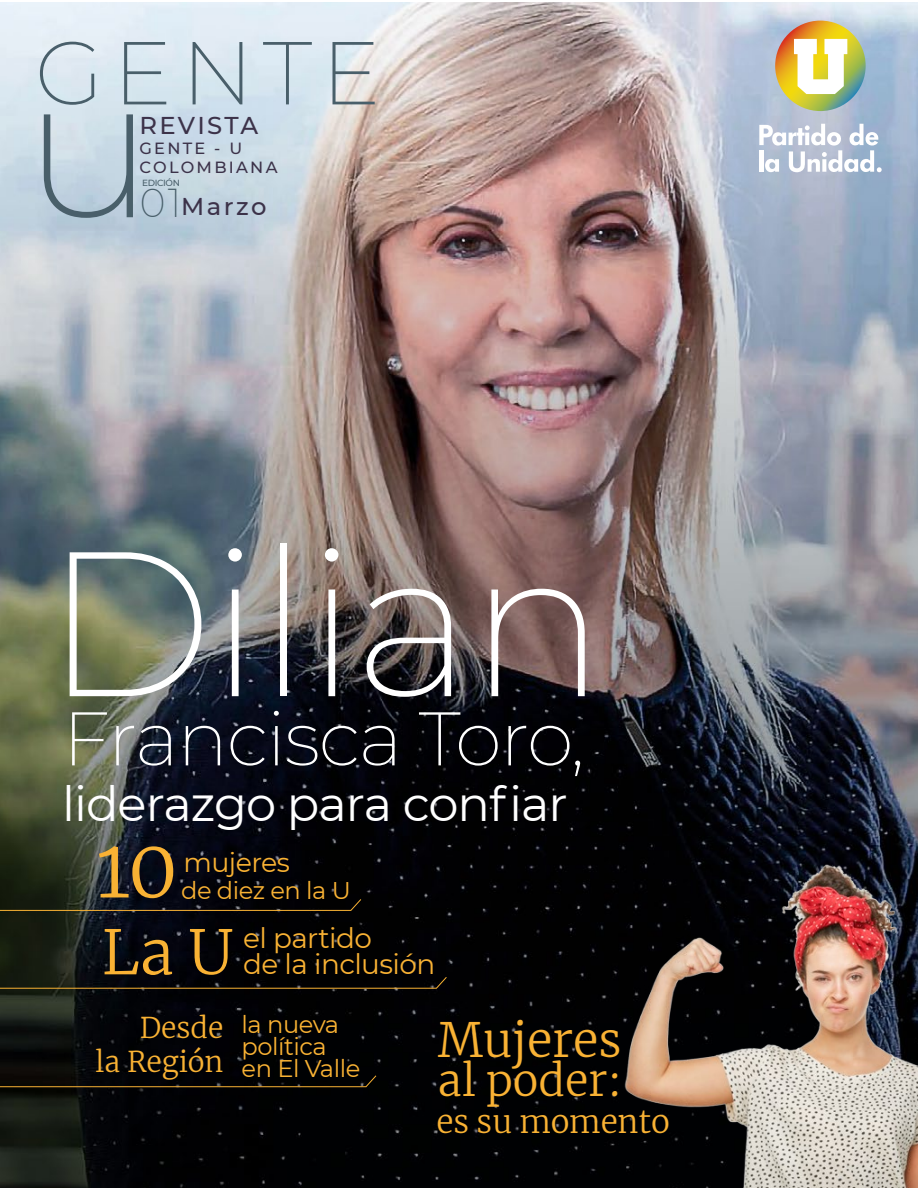
<style>
.page{position:relative;width:918px;height:1188px;background:#fff}
.page>*{position:absolute;margin:0;border:0;box-sizing:border-box;transform-origin:0 0}
.t1{font:200 205.5px "Montserrat";letter-spacing:-.02em;color:#fff}
.t2{font:300 81px "Merriweather";color:#f9b234}
.t3{font:200 75.75px "Montserrat";letter-spacing:-.02em;color:#fff}
.t4{font:48px "Montserrat";letter-spacing:-.02em;color:#fff}
.t5{font:300 46.8px "Merriweather";color:#f9b234}
.t6{font:300 43.05px "Merriweather";color:#f9b234}
.t7{font:300 31.65px "Merriweather";color:#f9b234}
.t8{font:300 28.35px/34px "Merriweather";color:#f9b234;text-align:right}
.t9{font:27.9px/25.8px "Montserrat";letter-spacing:-.02em;color:#f9b234}
.t10{font:26.85px "Montserrat";letter-spacing:-.02em;color:#f9b234}
.t11{font:500 24.3px "Montserrat";letter-spacing:.095em;color:#3c3249}
.t12{font:24.15px/22.2px "Montserrat";letter-spacing:-.02em;color:#f9b234}
.t13{font:500 16.2px/19.5px "Montserrat";letter-spacing:.14em;color:#3c3249}
.t14{font:500 8.85px "Montserrat";letter-spacing:-.04em;color:#495f6a}
.s1{font-weight:200;font-size:39.3px;color:#495f6a}
.s2{font-family:"Merriweather";font-weight:300;font-size:61.05px}
</style>
<div class="page">
<img style="left:0;top:3px;width:918px;height:1185px">
<svg style="left:40px;top:42px;width:54px;height:63px;background:#c8d5de"></svg>
<svg style="left:124px;top:42px;width:42px;height:62px;background:#beced7"></svg>
<svg style="left:193px;top:42px;width:49px;height:62px;background:#bfced7"></svg>
<svg style="left:263px;top:42px;width:49px;height:62px;background:#c9d8e2"></svg>
<svg style="left:333px;top:42px;width:42px;height:62px;background:#cbced0"></svg>
<svg style="left:44px;top:114px;width:89px;height:104px;background:#afc1cc"></svg>
<svg style="left:759px;top:124px;width:123px;height:48px"></svg>
<svg style="left:775px;top:21px;width:91px;height:90px"></svg>
<img style="left:623px;top:863px;width:295px;height:325px">
<svg style="left:0;top:898px;width:362px;height:13px;background:#1d1b13"></svg>
<svg style="left:0;top:976px;width:447px;height:13px;background:#19150c"></svg>
<svg style="left:0;top:1075px;width:377px;height:12px;background:#140f08"></svg>
<p class="t11" style="left:139px;top:109px;width:120px">REVISTA</p>
<p class="t13" style="left:139px;top:138px;width:140px">GENTE - U<br>COLOMBIANA</p>
<p class="t14" style="left:142px;top:176px;width:39px">EDICIÓN</p>
<p class="t11" style="left:140px;top:189px;width:128px"><span class="s1">01</span>Marzo</p>
<p class="t1" style="left:43px;top:485px;width:564px">Dilian</p>
<p class="t3" style="left:62px;top:688px;width:524px">Francisca Toro,</p>
<p class="t4" style="left:62px;top:771px;width:507px">liderazgo para confiar</p>
<p class="t2" style="left:96px;top:812px;width:84px">10</p>
<p class="t10" style="left:184px;top:844px;width:108px">mujeres</p>
<p class="t12" style="left:181px;top:878px;width:171px">de diez en la U</p>
<p class="t9" style="left:101px;top:925px;width:336px;text-indent:142px">el partido<br><span class="s2">La U</span> de la inclusión</p>
<p class="t8" style="left:95px;top:1010px;width:130px">Desde<br>la Región</p>
<p class="t12" style="left:242px;top:1012px;width:120px">la nueva política en El Valle</p>
<p class="t5" style="left:438px;top:1008px;width:185px">Mujeres</p>
<p class="t6" style="left:438px;top:1051px;width:186px">al poder:</p>
<p class="t7" style="left:436px;top:1099px;width:235px">es su momento</p>
</div>
